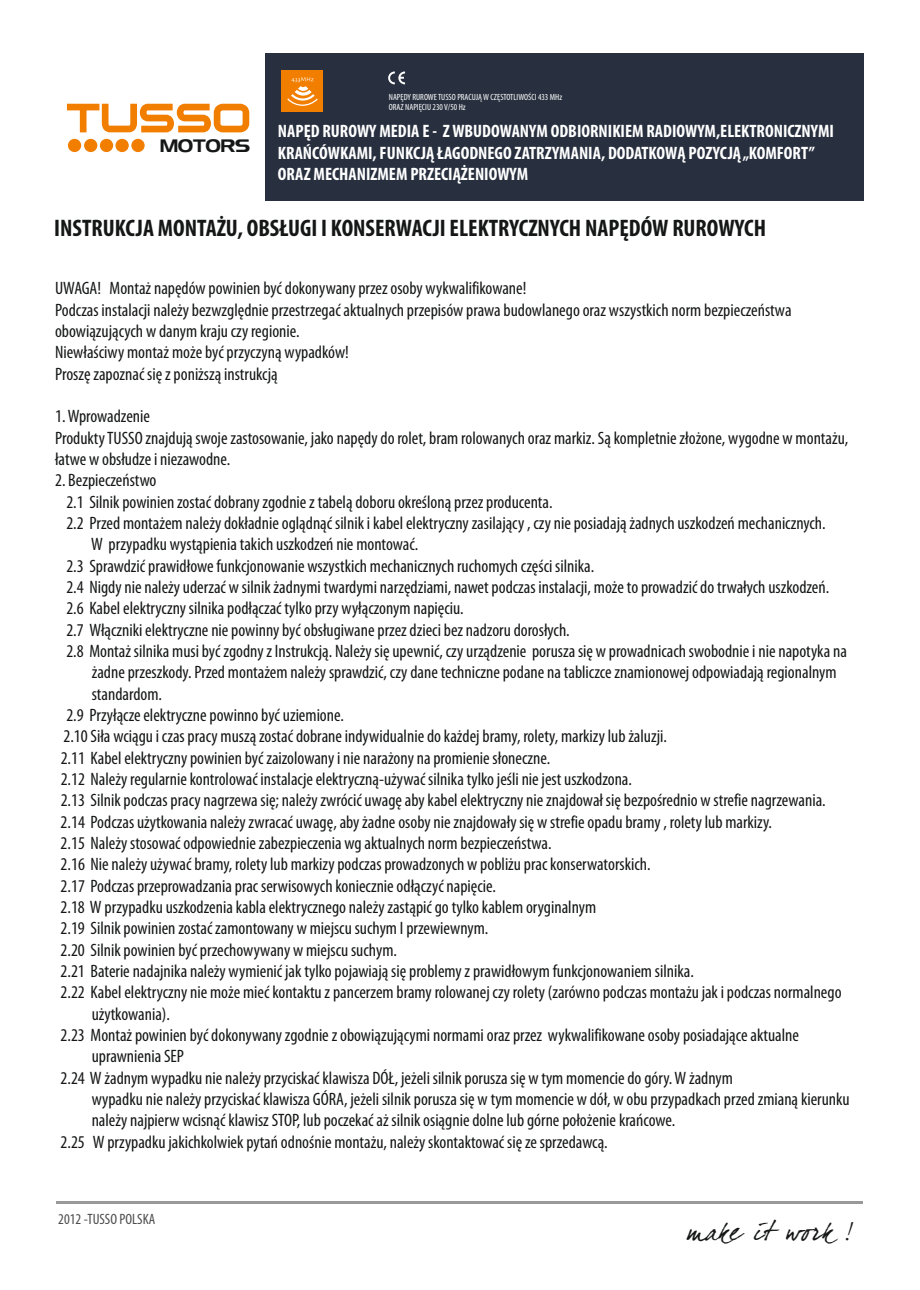
<style>
.page{position:relative;width:920px;height:1290px;background:#fff}
.page>*{position:absolute;margin:0;border:0;box-sizing:border-box;transform-origin:0 0}
.t1{font:28.5px "Dear Joefour";letter-spacing:.04em;color:#151616}
.t2{font:700 condensed 24px "Myriad Pro";color:#151616}
.t3{font:condensed 18px/21.3px "Myriad Pro";color:#151616}
.t4{font:700 condensed 18px/21.8px "Myriad Pro";color:#fff}
.t5{font:17.4px "Niamey";color:#151616;scale:1.04 1}
.t6{font:condensed 15px "Myriad Pro";color:#4d4d4d}
.t7{font:condensed 9px/10.6px "Myriad Pro";color:#fff}
.s1{font-family:"Adorable"}
</style>
<div class="page">
<svg style="left:67px;top:104px;width:182px;height:28px"></svg>
<div style="left:68px;top:139px;width:13px;height:13px;background:#f27e00;border-radius:50%"></div>
<div style="left:84px;top:139px;width:13px;height:13px;background:#f27e00;border-radius:50%"></div>
<div style="left:100px;top:139px;width:13px;height:13px;background:#f27e00;border-radius:50%"></div>
<div style="left:115px;top:139px;width:14px;height:13px;background:#f27e00;border-radius:50%"></div>
<div style="left:131px;top:139px;width:14px;height:13px;background:#f27e00;border-radius:50%"></div>
<div style="left:265px;top:53px;width:598px;height:147px;background:#28303f"></div>
<div style="left:281px;top:70px;width:42px;height:42px;background:#f27e00"></div>
<svg style="left:287px;top:77px;width:31px;height:29px"></svg>
<svg style="left:388px;top:71px;width:17px;height:13px"></svg>
<hr style="left:56px;top:1201px;width:807px;height:3px;background:#999">
<p class="t7" style="left:389px;top:92px;width:175px">NAPĘDY RUROWE TUSSO PRACUJĄ W CZĘSTOTLIWOŚCI 433 MHz<br>ORAZ NAPIĘCIU 230 V/50 Hz</p>
<p class="t4" style="left:278px;top:122px;width:558px">NAPĘD RUROWY MEDIA E - Z WBUDOWANYM ODBIORNIKIEM RADIOWYM,ELEKTRONICZNYMI<br>KRAŃCÓWKAMI, FUNKCJĄ ŁAGODNEGO ZATRZYMANIA, DODATKOWĄ POZYCJĄ „KOMFORT”<br>ORAZ MECHANIZMEM PRZECIĄŻENIOWYM</p>
<h2 class="t2" style="left:54px;top:218px;width:713px">INSTRUKCJA MONTAŻU, OBSŁUGI I KONSERWACJI ELEKTRYCZNYCH NAPĘDÓW RUROWYCH</h2>
<p class="t5" style="left:160px;top:135px;width:88px">MOTORS</p>
<p class="t3" style="left:55px;top:279px;width:738px">UWAGA! Montaż napędów powinien być dokonywany przez osoby wykwalifikowane!<br>Podczas instalacji należy bezwzględnie przestrzegać aktualnych przepisów prawa budowlanego oraz wszystkich norm bezpieczeństwa obowiązujących w danym kraju czy regionie.<br>Niewłaściwy montaż może być przyczyną wypadków!<br>Proszę zapoznać się z poniższą instrukcją</p>
<p class="t3" style="left:55px;top:407px;width:795px">1. Wprowadzenie<br>Produkty TUSSO znajdują swoje zastosowanie, jako napędy do rolet, bram rolowanych oraz markiz. Są kompletnie złożone, wygodne w montażu, łatwe w obsłudze i niezawodne.</p>
<p class="t3" style="left:55px;top:471px;width:103px">2. Bezpieczeństwo</p>
<p class="t3" style="left:66px;top:492px;width:488px">2.1 Silnik powinien zostać dobrany zgodnie z tabelą doboru określoną przez producenta.</p>
<p class="t3" style="left:66px;top:514px;width:761px">2.2 Przed montażem należy dokładnie oglądnąć silnik i kabel elektryczny zasilający , czy nie posiadają żadnych uszkodzeń mechanicznych.</p>
<p class="t3" style="left:91px;top:535px;width:329px">W przypadku wystąpienia takich uszkodzeń nie montować.</p>
<p class="t3" style="left:66px;top:556px;width:529px">2.3 Sprawdzić prawidłowe funkcjonowanie wszystkich mechanicznych ruchomych części silnika.</p>
<p class="t3" style="left:66px;top:578px;width:764px">2.4 Nigdy nie należy uderzać w silnik żadnymi twardymi narzędziami, nawet podczas instalacji, może to prowadzić do trwałych uszkodzeń.</p>
<p class="t3" style="left:66px;top:599px;width:399px">2.6 Kabel elektryczny silnika podłączać tylko przy wyłączonym napięciu.</p>
<p class="t3" style="left:66px;top:620px;width:505px">2.7 Włączniki elektryczne nie powinny być obsługiwane przez dzieci bez nadzoru dorosłych.</p>
<p class="t3" style="left:66px;top:642px;width:782px">2.8 Montaż silnika musi być zgodny z Instrukcją. Należy się upewnić, czy urządzenie porusza się w prowadnicach swobodnie i nie napotyka na</p>
<p class="t3" style="left:92px;top:663px;width:746px">żadne przeszkody. Przed montażem należy sprawdzić, czy dane techniczne podane na tabliczce znamionowej odpowiadają regionalnym</p>
<p class="t3" style="left:92px;top:684px;width:72px">standardom.</p>
<p class="t3" style="left:66px;top:706px;width:279px">2.9 Przyłącze elektryczne powinno być uziemione.</p>
<p class="t3" style="left:64px;top:727px;width:605px">2.10 Siła wciągu i czas pracy muszą zostać dobrane indywidualnie do każdej bramy, rolety, markizy lub żaluzji.</p>
<p class="t3" style="left:61px;top:748px;width:491px">2.11 Kabel elektryczny powinien być zaizolowany i nie narażony na promienie słoneczne.</p>
<p class="t3" style="left:61px;top:770px;width:573px">2.12 Należy regularnie kontrolować instalacje elektryczną-używać silnika tylko jeśli nie jest uszkodzona.</p>
<p class="t3" style="left:61px;top:791px;width:766px">2.13 Silnik podczas pracy nagrzewa się; należy zwrócić uwagę aby kabel elektryczny nie znajdował się bezpośrednio w strefie nagrzewania.</p>
<p class="t3" style="left:61px;top:812px;width:713px">2.14 Podczas użytkowania należy zwracać uwagę, aby żadne osoby nie znajdowały się w strefie opadu bramy , rolety lub markizy.</p>
<p class="t3" style="left:61px;top:834px;width:492px">2.15 Należy stosować odpowiednie zabezpieczenia wg aktualnych norm bezpieczeństwa.</p>
<p class="t3" style="left:61px;top:855px;width:591px">2.16 Nie należy używać bramy, rolety lub markizy podczas prowadzonych w pobliżu prac konserwatorskich.</p>
<p class="t3" style="left:61px;top:876px;width:437px">2.17 Podczas przeprowadzania prac serwisowych koniecznie odłączyć napięcie.</p>
<p class="t3" style="left:61px;top:898px;width:537px">2.18 W przypadku uszkodzenia kabla elektrycznego należy zastąpić go tylko kablem oryginalnym</p>
<p class="t3" style="left:61px;top:919px;width:429px">2.19 Silnik powinien zostać zamontowany w miejscu suchym I przewiewnym.</p>
<p class="t3" style="left:61px;top:940px;width:338px">2.20 Silnik powinien być przechowywany w miejscu suchym.</p>
<p class="t3" style="left:61px;top:962px;width:635px">2.21 Baterie nadajnika należy wymienić jak tylko pojawiają się problemy z prawidłowym funkcjonowaniem silnika.</p>
<p class="t3" style="left:61px;top:983px;width:782px">2.22 Kabel elektryczny nie może mieć kontaktu z pancerzem bramy rolowanej czy rolety (zarówno podczas montażu jak i podczas normalnego</p>
<p class="t3" style="left:92px;top:1004px;width:80px">użytkowania).</p>
<p class="t3" style="left:61px;top:1026px;width:740px">2.23 Montaż powinien być dokonywany zgodnie z obowiązującymi normami oraz przez wykwalifikowane osoby posiadające aktualne</p>
<p class="t3" style="left:92px;top:1047px;width:94px">uprawnienia SEP</p>
<p class="t3" style="left:61px;top:1068px;width:674px">2.24 W żadnym wypadku nie należy przyciskać klawisza DÓŁ, jeżeli silnik porusza się w tym momencie do góry. W żadnym</p>
<p class="t3" style="left:92px;top:1090px;width:759px">wypadku nie należy przyciskać klawisza GÓRA, jeżeli silnik porusza się w tym momencie w dół, w obu przypadkach przed zmianą kierunku</p>
<p class="t3" style="left:92px;top:1111px;width:585px">należy najpierw wcisnąć klawisz STOP, lub poczekać aż silnik osiągnie dolne lub górne położenie krańcowe.</p>
<p class="t3" style="left:61px;top:1132px;width:549px">2.25 W przypadku jakichkolwiek pytań odnośnie montażu, należy skontaktować się ze sprzedawcą.</p>
<p class="t6" style="left:58px;top:1212px;width:99px">2012 -TUSSO POLSKA</p>
<h1 class="t1" style="left:687px;top:1213px;width:169px">make it work <span class="s1">!</span></h1>
</div>
